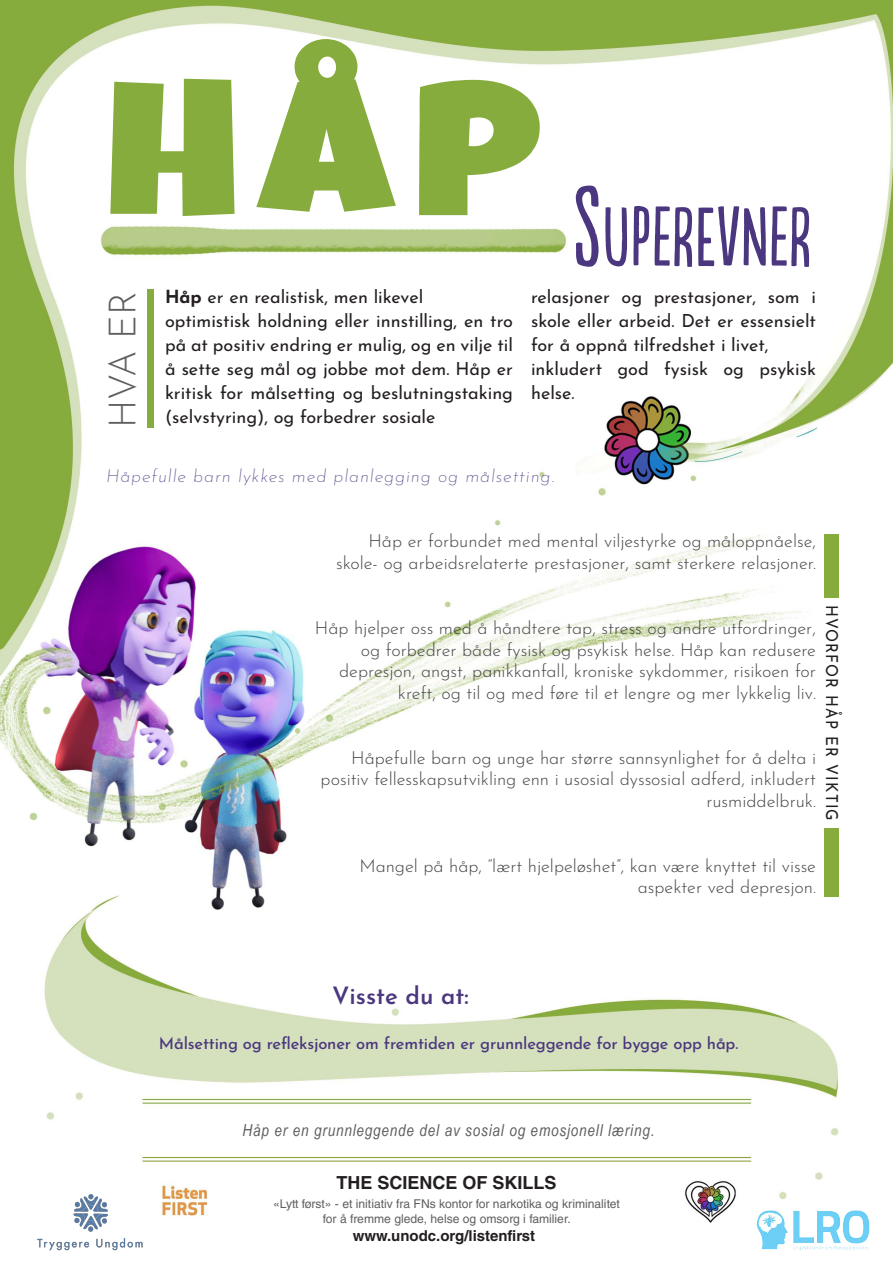
<style>
.page{position:relative;width:893px;height:1263px;background:#fff}
.page>*{position:absolute;margin:0;border:0;box-sizing:border-box;transform-origin:0 0}
.t1{font:192.3px "Luckiest Guy";color:#86ac3d;scale:1.11 1}
.t2{font:78.75px "Populaire";letter-spacing:.01em;color:#4b377f}
.t3{font:300 37.5px "Josefin Sans";color:#5f5f5f}
.t4{font:600 24px "Josefin Sans";color:#4b377f}
.t5{font:300 18px/21.6px "Josefin Sans";color:#454647;text-align:right}
.t6{font:18px/24px "Josefin Sans";color:#231f20;text-align:justify}
.t7{font:italic 200 18px "Josefin Sans";letter-spacing:.05em;color:#614f8e}
.t8{font:700 18px "Helvetica LT Std";color:#231f20}
.t9{font:500 16.5px "Josefin Sans";letter-spacing:-.01em;color:#4b377f}
.t10{font:italic 16.5px "Arial Narrow";letter-spacing:.05em;color:#5f5f5f}
.t11{font:16.5px "Josefin Sans";letter-spacing:.075em;color:#231f20;scale:.92 1}
.t12{font:700 15px "Helvetica LT Std";color:#231f20}
.t13{font:12.15px/14.5px "Helvetica LT Std";color:#5f5f5f;text-align:center}
.s1{font-size:106.65px}
.s2{font-weight:700}
</style>
<div class="page">
<img style="left:0;top:0;width:893px;height:1251px">
<div style="left:147px;top:289px;width:7px;height:139px;background:#86ac3d"></div>
<div style="left:825px;top:534px;width:14px;height:63px;background:#86ac3d"></div>
<div style="left:825px;top:828px;width:14px;height:68px;background:#86ac3d"></div>
<img style="left:7px;top:1185px;width:160px;height:66px">
<img style="left:752px;top:1207px;width:122px;height:43px">
<p class="t1" style="left:106px;top:22px;width:393px">Håp</p>
<p class="t2" style="left:573px;top:195px;width:240px"><span class="s1">S</span>UPEREVNER</p>
<p class="t3" style="left:95px;top:428px;width:139px;rotate:-90deg">HVA ER</p>
<p class="t6" style="left:165px;top:283px;width:260px"><span class="s2">Håp</span> er en realistisk, men likevel</p>
<p class="t6" style="left:165px;top:307px;width:350px">optimistisk holdning eller innstilling, en tro på at positiv endring er mulig, og en vilje til å sette seg mål og jobbe mot dem. Håp er kritisk for målsetting og beslutningstaking (selvstyring), og forbedrer sosiale</p>
<p class="t6" style="left:531px;top:283px;width:287px">relasjoner og prestasjoner, som i skole eller arbeid. Det er essensielt for å oppnå tilfredshet i livet,</p>
<p class="t6" style="left:531px;top:355px;width:287px">inkludert god fysisk og psykisk helse.</p>
<p class="t7" style="left:106px;top:460px;width:450px">Håpefulle barn lykkes med planlegging og målsetting.</p>
<p class="t5" style="left:368px;top:529px;width:449px">Håp er forbundet med mental viljestyrke og måloppnåelse,</p>
<p class="t5" style="left:336px;top:550px;width:481px">skole- og arbeidsrelaterte prestasjoner, samt sterkere relasjoner.</p>
<p class="t5" style="left:315px;top:615px;width:503px">Håp hjelper oss med å håndtere tap, stress og andre utfordringer, og forbedrer både fysisk og psykisk helse. Håp kan redusere</p>
<p class="t5" style="left:339px;top:658px;width:478px">depresjon, angst, panikkanfall, kroniske sykdommer, risikoen for kreft, og til og med føre til et lengre og mer lykkelig liv.</p>
<p class="t5" style="left:321px;top:745px;width:497px">Håpefulle barn og unge har større sannsynlighet for å delta i positiv fellesskapsutvikling enn i usosial dyssosial adferd, inkludert rusmiddelbruk.</p>
<p class="t11" style="left:844px;top:605px;width:236px;rotate:90deg">HVORFOR HÅP ER VIKTIG</p>
<p class="t5" style="left:359px;top:853px;width:458px">Mangel på håp, “lært hjelpeløshet”, kan være knyttet til visse</p>
<p class="t5" style="left:638px;top:874px;width:180px">aspekter ved depresjon.</p>
<p class="t4" style="left:332px;top:977px;width:138px">Visste du at:</p>
<p class="t9" style="left:159px;top:1031px;width:581px">Målsetting og refleksjoner om fremtiden er grunnleggende for bygge opp håp.</p>
<p class="t10" style="left:243px;top:1118px;width:413px">Håp er en grunnleggende del av sosial og emosjonell læring.</p>
<p class="t8" style="left:336px;top:1171px;width:222px">THE SCIENCE OF SKILLS</p>
<p class="t13" style="left:273px;top:1197px;width:348px">«Lytt først» - et initiativ fra FNs kontor for narkotika og kriminalitet for å fremme glede, helse og omsorg i familier.</p>
<p class="t12" style="left:353px;top:1226px;width:184px">www.unodc.org/listenfirst</p>
</div>
